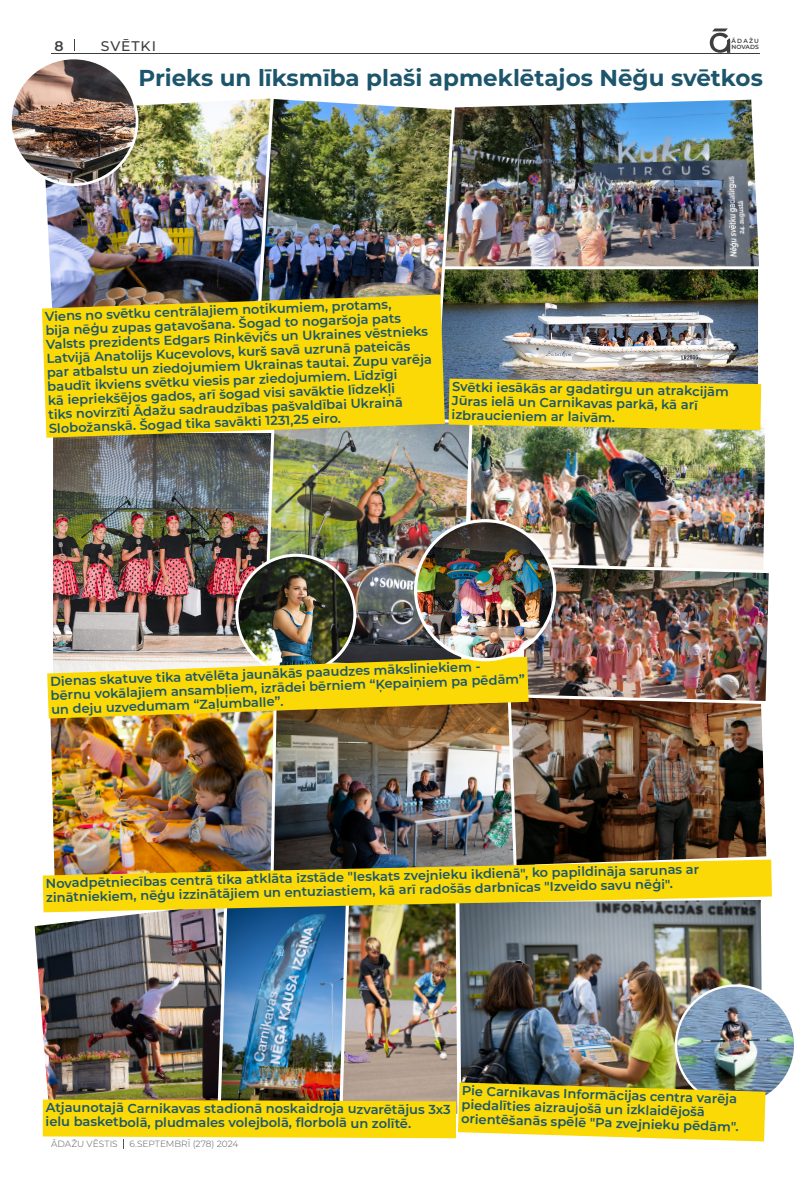
<style>
.page{position:relative;width:794px;height:1191px;background:#fff}
.page>*{position:absolute;margin:0;border:0;box-sizing:border-box;transform-origin:0 0}
.bibl2{font:700 23px "Montserrat";color:#1d566c}
.bibl2-2{font:500 14px "Montserrat";letter-spacing:.07em;color:#3e3e3f}
.t1{font:600 14px "Montserrat";color:#3e3e3f}
.bibl2-3{font:600 13px/14px "Montserrat";letter-spacing:-.005em;color:#1d566c}
.t2{font:300 9px "Montserrat";color:#57585a}
.t3{font:600 6px "Montserrat";color:#3e3e3f}
</style>
<div class="page">
<hr style="left:51px;top:53px;width:709px;height:1px;background:#3e3e3f">
<svg style="left:710px;top:28px;width:20px;height:25px"></svg>
<img style="left:456px;top:99px;width:303px;height:167px">
<img style="left:445px;top:270px;width:312px;height:142px">
<div style="left:432px;top:266px;width:329px;height:185px;border:3px solid #fff"></div>
<img style="left:45px;top:99px;width:209px;height:195px">
<svg style="left:34px;top:925px;width:9px;height:208px"></svg>
<img style="left:48px;top:718px;width:221px;height:141px">
<img style="left:269px;top:718px;width:237px;height:141px">
<img style="left:474px;top:427px;width:291px;height:135px">
<img style="left:254px;top:98px;width:202px;height:262px">
<img style="left:54px;top:438px;width:207px;height:124px">
<img style="left:506px;top:718px;width:261px;height:141px">
<img style="left:10px;top:58px;width:127px;height:127px;border-radius:63px">
<div style="left:9px;top:57px;width:129px;height:129px;border:3px solid #fff;border-radius:50%"></div>
<img style="left:261px;top:412px;width:213px;height:150px">
<img style="left:47px;top:562px;width:722px;height:156px">
<img style="left:43px;top:859px;width:729px;height:32px">
<img style="left:43px;top:891px;width:751px;height:257px">
<svg style="left:42px;top:294px;width:403px;height:144px;background:#eccf13"></svg>
<svg style="left:449px;top:379px;width:312px;height:51px;background:#eed112"></svg>
<img style="left:415px;top:522px;width:139px;height:136px">
<div style="left:414px;top:519px;width:142px;height:142px;border:3px solid #fff;border-radius:50%"></div>
<p class="t1" style="left:55px;top:36px;width:11px">8</p>
<p class="t3" style="left:731px;top:37px;width:29px">ĀDAŽU</p>
<p class="bibl2-2" style="left:101px;top:36px;width:57px">SVĒTKI</p>
<p class="t3" style="left:731px;top:43px;width:29px">NOVADS</p>
<p class="bibl2" style="left:138px;top:61px;width:626px">Prieks un līksmība plaši apmeklētajos Nēğu svētkos</p>
<p class="bibl2-3" style="left:45px;top:309px;width:387px;rotate:-2deg">Viens no svētku centrālajiem notikumiem, protams,<br>bija nēģu zupas gatavošana. Šogad to nogaršoja pats Valsts prezidents Edgars Rinkēvičs un Ukraines vēstnieks Latvijā Anatolijs Kucevolovs, kurš savā uzrunā pateicās par atbalstu un ziedojumiem Ukrainas tautai. Zupu varēja baudīt ikviens svētku viesis par ziedojumiem. Līdzīgi<br>kā iepriekšējos gados, arī šogad visi savāktie līdzekļi<br>tiks novirzīti Ādažu sadraudzības pašvaldībai Ukrainā Slobožanskā. Šogad tika savākti 1231,25 eiro.</p>
<p class="bibl2-3" style="left:452px;top:379px;width:278px;rotate:1deg">Svētki iesākās ar gadatirgu un atrakcijām<br>Jūras ielā un Carnikavas parkā, kā arī izbraucieniem ar laivām.</p>
<p class="bibl2-3" style="left:50px;top:674px;width:476px;rotate:-2deg">Dienas skatuve tika atvēlēta jaunākās paaudzes māksliniekiem -<br>bērnu vokālajiem ansambļiem, izrādei bērniem “Ķepaiņiem pa pēdām” un deju uzvedumam “Zaļumballe”.</p>
<p class="bibl2-3" style="left:46px;top:874px;width:655px;rotate:-1deg">Novadpētniecības centrā tika atklāta izstāde "Ieskats zvejnieku ikdienā", ko papildināja sarunas ar zinātniekiem, nēģu izzinātājiem un entuziastiem, kā arī radošās darbnīcas "Izveido savu nēģi".</p>
<p class="bibl2-3" style="left:46px;top:1100px;width:407px">Atjaunotajā Carnikavas stadionā noskaidroja uzvarētājus 3x3 ielu basketbolā, pludmales volejbolā, florbolā un zolītē.</p>
<p class="t2" style="left:51px;top:1137px;width:68px">ĀDAŽU VĒSTIS</p>
<p class="t2" style="left:129px;top:1137px;width:111px">6.SEPTEMBRĪ (278) 2024</p>
<p class="bibl2-3" style="left:462px;top:1082px;width:279px;rotate:2deg">Pie Carnikavas Informācijas centra varēja piedalīties aizraujošā un izklaidējošā orientēšanās spēlē "Pa zvejnieku pēdām".</p>
</div>
